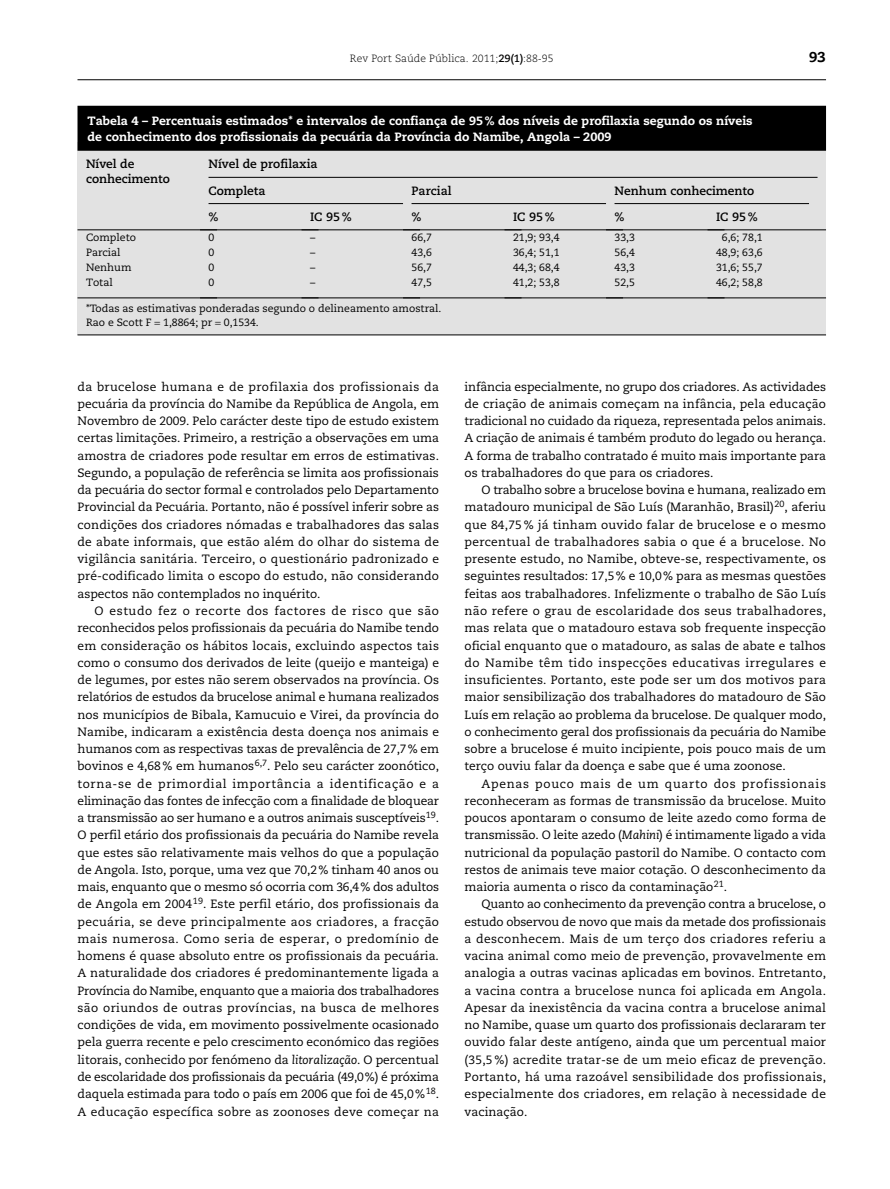
<style>
.page{position:relative;width:890px;height:1189px;background:#fff}
.page>*{position:absolute;margin:0;border:0;box-sizing:border-box;transform-origin:0 0}
.t1{font:800 14.25px "Caecilia LT Std";color:#000}
.t2{font:12px/17.2px "Caecilia LT Std";color:#000;text-align:justify}
.t3{font:800 12px/15.8px "Caecilia LT Std";color:#fff}
.t4{font:700 12px "Caecilia LT Std";color:#000}
.t5{font:10.5px/14.2px "Caecilia LT Std";color:#000}
.t6{font:300 10.5px "Caecilia LT Std";color:#000}
.s1{font-weight:700}
.s2{font-style:italic}
</style>
<div class="page">
<hr style="left:77px;top:79px;width:749px;height:1px;background:#000">
<div style="left:77px;top:142px;width:749px;height:192px;background:#e2e2e2"></div>
<hr style="left:77px;top:334px;width:749px;height:1px;background:#000">
<hr style="left:208px;top:177px;width:609px;height:1px;background:#000">
<hr style="left:208px;top:203px;width:195px;height:1px;background:#000">
<hr style="left:411px;top:203px;width:195px;height:1px;background:#000">
<hr style="left:614px;top:203px;width:195px;height:1px;background:#000">
<hr style="left:77px;top:229px;width:140px;height:1px;background:#000">
<hr style="left:200px;top:229px;width:118px;height:1px;background:#000">
<hr style="left:301px;top:229px;width:119px;height:1px;background:#000">
<hr style="left:403px;top:229px;width:118px;height:1px;background:#000">
<hr style="left:504px;top:229px;width:119px;height:1px;background:#000">
<hr style="left:606px;top:229px;width:118px;height:1px;background:#000">
<hr style="left:707px;top:229px;width:119px;height:1px;background:#000">
<hr style="left:77px;top:297px;width:140px;height:1px;background:#000">
<hr style="left:200px;top:297px;width:118px;height:1px;background:#000">
<hr style="left:301px;top:297px;width:119px;height:1px;background:#000">
<hr style="left:403px;top:297px;width:118px;height:1px;background:#000">
<hr style="left:504px;top:297px;width:119px;height:1px;background:#000">
<hr style="left:606px;top:297px;width:118px;height:1px;background:#000">
<hr style="left:707px;top:297px;width:119px;height:1px;background:#000">
<div style="left:78px;top:106px;width:747px;height:44px;background:#000"></div>
<div style="left:77px;top:106px;width:749px;height:45px;border:2px solid #000"></div>
<p class="t6" style="left:350px;top:54px;width:205px">Rev Port Saúde Pública. 2011;<span class="s1">29(1)</span>:88-95</p>
<p class="t1" style="left:809px;top:51px;width:18px">93</p>
<p class="t3" style="left:87px;top:114px;width:667px">Tabela 4 – Percentuais estimados* e intervalos de confiança de 95 % dos níveis de profilaxia segundo os níveis de conhecimento dos profissionais da pecuária da Província do Namibe, Angola – 2009</p>
<p class="t4" style="left:86px;top:159px;width:50px">Nível de</p>
<p class="t4" style="left:208px;top:159px;width:111px">Nível de profilaxia</p>
<p class="t4" style="left:86px;top:173px;width:85px">conhecimento</p>
<p class="t4" style="left:208px;top:185px;width:58px">Completa</p>
<p class="t4" style="left:411px;top:185px;width:42px">Parcial</p>
<p class="t4" style="left:614px;top:185px;width:141px">Nenhum conhecimento</p>
<p class="t4" style="left:208px;top:211px;width:11px">%</p>
<p class="t4" style="left:310px;top:211px;width:43px">IC 95 %</p>
<p class="t4" style="left:411px;top:211px;width:11px">%</p>
<p class="t4" style="left:513px;top:211px;width:43px">IC 95 %</p>
<p class="t4" style="left:614px;top:211px;width:11px">%</p>
<p class="t4" style="left:716px;top:211px;width:43px">IC 95 %</p>
<p class="t5" style="left:86px;top:231px;width:52px">Completo</p>
<p class="t5" style="left:208px;top:231px;width:7px">0</p>
<p class="t5" style="left:310px;top:231px;width:7px">–</p>
<p class="t5" style="left:411px;top:231px;width:22px">66,7</p>
<p class="t5" style="left:513px;top:231px;width:48px">21,9; 93,4</p>
<p class="t5" style="left:614px;top:231px;width:22px">33,3</p>
<p class="t5" style="left:722px;top:231px;width:42px">6,6; 78,1</p>
<p class="t5" style="left:86px;top:246px;width:36px">Parcial</p>
<p class="t5" style="left:208px;top:246px;width:7px">0</p>
<p class="t5" style="left:310px;top:246px;width:7px">–</p>
<p class="t5" style="left:411px;top:246px;width:22px">43,6</p>
<p class="t5" style="left:513px;top:246px;width:48px">36,4; 51,1</p>
<p class="t5" style="left:614px;top:246px;width:22px">56,4</p>
<p class="t5" style="left:716px;top:246px;width:48px">48,9; 63,6</p>
<p class="t5" style="left:86px;top:261px;width:47px">Nenhum</p>
<p class="t5" style="left:208px;top:261px;width:7px">0</p>
<p class="t5" style="left:310px;top:261px;width:7px">–</p>
<p class="t5" style="left:411px;top:261px;width:22px">56,7</p>
<p class="t5" style="left:513px;top:261px;width:48px">44,3; 68,4</p>
<p class="t5" style="left:614px;top:261px;width:22px">43,3</p>
<p class="t5" style="left:716px;top:261px;width:48px">31,6; 55,7</p>
<p class="t5" style="left:86px;top:276px;width:28px">Total</p>
<p class="t5" style="left:208px;top:276px;width:7px">0</p>
<p class="t5" style="left:310px;top:276px;width:7px">–</p>
<p class="t5" style="left:411px;top:276px;width:22px">47,5</p>
<p class="t5" style="left:513px;top:276px;width:48px">41,2; 53,8</p>
<p class="t5" style="left:614px;top:276px;width:22px">52,5</p>
<p class="t5" style="left:716px;top:276px;width:48px">46,2; 58,8</p>
<p class="t5" style="left:86px;top:302px;width:357px">*Todas as estimativas ponderadas segundo o delineamento amostral.<br>Rao e Scott F 1,8864; pr 0,1534.</p>
<p class="t2" style="left:77px;top:379px;width:363px">da brucelose humana e de profilaxia dos profissionais da pecuária da província do Namibe da República de Angola, em Novembro de 2009. Pelo carácter deste tipo de estudo existem certas limitações. Primeiro, a restrição a observações em uma amostra de criadores pode resultar em erros de estimativas.<br>Segundo, a população de referência se limita aos profissionais da pecuária do sector formal e controlados pelo Departamento Provincial da Pecuária. Portanto, não é possível inferir sobre as condições dos criadores nómadas e trabalhadores das salas de abate informais, que estão além do olhar do sistema de vigilância sanitária. Terceiro, o questionário padronizado e pré-codificado limita o escopo do estudo, não considerando aspectos não contemplados no inquérito.</p>
<p class="t2" style="left:77px;top:603px;width:363px;text-indent:17px">O estudo fez o recorte dos factores de risco que são reconhecidos pelos profissionais da pecuária do Namibe tendo em consideração os hábitos locais, excluindo aspectos tais como o consumo dos derivados de leite (queijo e manteiga) e de legumes, por estes não serem observados na província. Os relatórios de estudos da brucelose animal e humana realizados nos municípios de Bibala, Kamucuio e Virei, da província do Namibe, indicaram a existência desta doença nos animais e humanos com as respectivas taxas de prevalência de 27,7 % em bovinos e 4,68 % em humanos <sup>6,7</sup>. Pelo seu carácter zoonótico, torna-se de primordial importância a identificação e a eliminação das fontes de infecção com a finalidade de bloquear a transmissão ao ser humano e a outros animais susceptíveis <sup>19</sup>.<br>O perfil etário dos profissionais da pecuária do Namibe revela que estes são relativamente mais velhos do que a população de Angola. Isto, porque, uma vez que 70,2 % tinham 40 anos ou mais, enquanto que o mesmo só ocorria com 36,4 % dos adultos de Angola em 2004 <sup>19</sup>. Este perfil etário, dos profissionais da pecuária, se deve principalmente aos criadores, a fracção mais numerosa. Como seria de esperar, o predomínio de homens é quase absoluto entre os profissionais da pecuária.<br>A naturalidade dos criadores é predominantemente ligada a Província do Namibe, enquanto que a maioria dos trabalhadores são oriundos de outras províncias, na busca de melhores condições de vida, em movimento possivelmente ocasionado pela guerra recente e pelo crescimento económico das regiões litorais, conhecido por fenómeno da <span class="s2">litoralização</span>. O percentual de escolaridade dos profissionais da pecuária (49,0 %) é próxima daquela estimada para todo o país em 2006 que foi de 45,0 % <sup>18</sup>.<br>A educação específica sobre as zoonoses deve começar na</p>
<p class="t2" style="left:464px;top:379px;width:363px">infância especialmente, no grupo dos criadores. As actividades de criação de animais começam na infância, pela educação tradicional no cuidado da riqueza, representada pelos animais.<br>A criação de animais é também produto do legado ou herança.<br>A forma de trabalho contratado é muito mais importante para os trabalhadores do que para os criadores.</p>
<p class="t2" style="left:464px;top:482px;width:363px;text-indent:17px">O trabalho sobre a brucelose bovina e humana, realizado em matadouro municipal de São Luís (Maranhão, Brasil) <sup>20</sup>, aferiu que 84,75 % já tinham ouvido falar de brucelose e o mesmo percentual de trabalhadores sabia o que é a brucelose. No presente estudo, no Namibe, obteve-se, respectivamente, os seguintes resultados: 17,5 % e 10,0 % para as mesmas questões feitas aos trabalhadores. Infelizmente o trabalho de São Luís não refere o grau de escolaridade dos seus trabalhadores, mas relata que o matadouro estava sob frequente inspecção oficial enquanto que o matadouro, as salas de abate e talhos do Namibe têm tido inspecções educativas irregulares e insuficientes. Portanto, este pode ser um dos motivos para maior sensibilização dos trabalhadores do matadouro de São Luís em relação ao problema da brucelose. De qualquer modo, o conhecimento geral dos profissionais da pecuária do Namibe sobre a brucelose é muito incipiente, pois pouco mais de um terço ouviu falar da doença e sabe que é uma zoonose.</p>
<p class="t2" style="left:464px;top:775px;width:363px;text-indent:17px">Apenas pouco mais de um quarto dos profissionais reconheceram as formas de transmissão da brucelose. Muito poucos apontaram o consumo de leite azedo como forma de transmissão. O leite azedo (<span class="s2">Mahini</span>) é intimamente ligado a vida nutricional da população pastoril do Namibe. O contacto com restos de animais teve maior cotação. O desconhecimento da maioria aumenta o risco da contaminação <sup>21</sup>.</p>
<p class="t2" style="left:464px;top:896px;width:363px;text-indent:17px">Quanto ao conhecimento da prevenção contra a brucelose, o estudo observou de novo que mais da metade dos profissionais a desconhecem. Mais de um terço dos criadores referiu a vacina animal como meio de prevenção, provavelmente em analogia a outras vacinas aplicadas em bovinos. Entretanto, a vacina contra a brucelose nunca foi aplicada em Angola.<br>Apesar da inexistência da vacina contra a brucelose animal no Namibe, quase um quarto dos profissionais declararam ter ouvido falar deste antígeno, ainda que um percentual maior (35,5 %) acredite tratar-se de um meio eficaz de prevenção.<br>Portanto, há uma razoável sensibilidade dos profissionais, especialmente dos criadores, em relação à necessidade de vacinação.</p>
</div>
